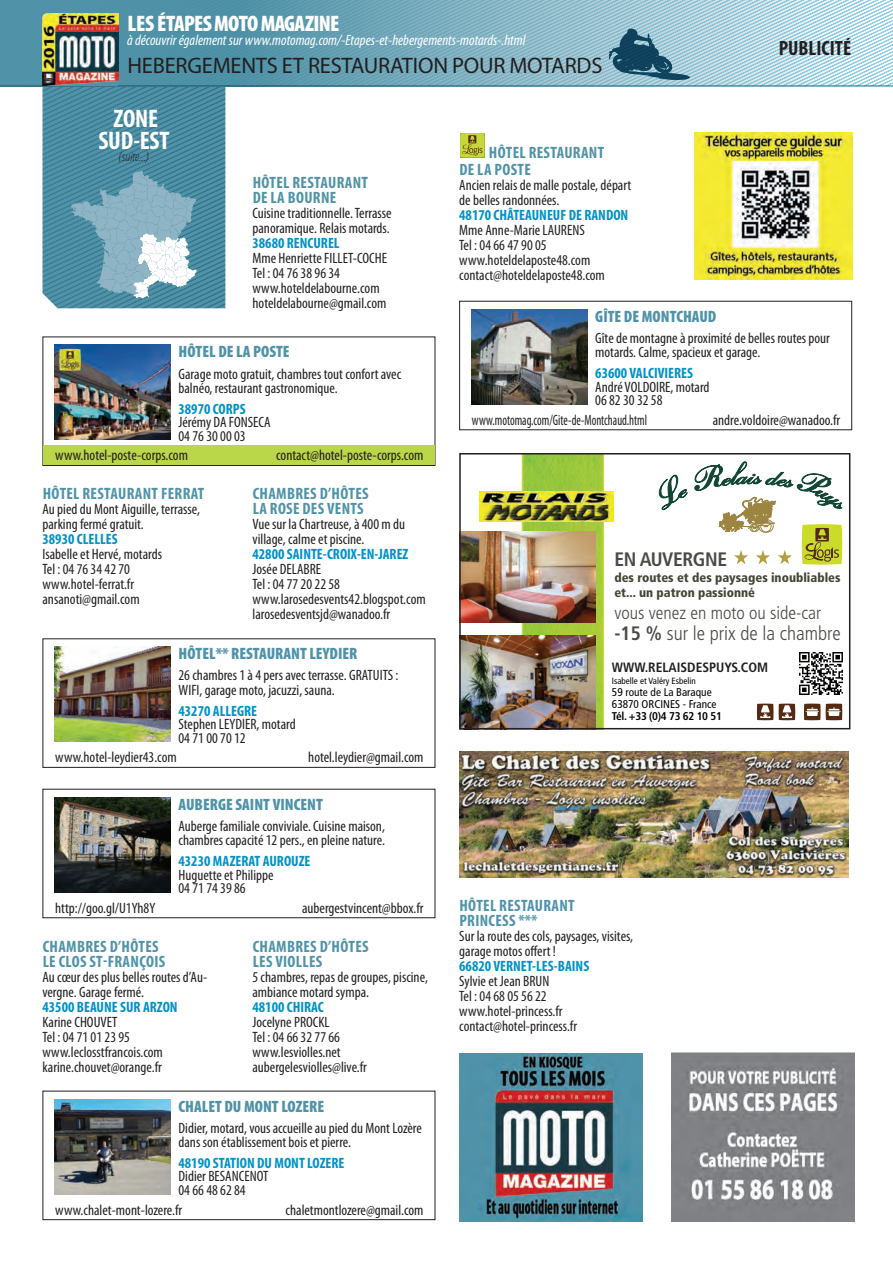
<style>
.page{position:relative;width:893px;height:1263px;background:#fff}
.page>*{position:absolute;margin:0;border:0;box-sizing:border-box;transform-origin:0 0}
.t1{font:700 condensed 25.5px/22.5px "Myriad Pro";letter-spacing:-.01em;color:#fff;text-align:center}
.t2{font:22.5px "Myriad Pro";letter-spacing:-.01em;color:#231f20}
.t3{font:900 condensed 22.5px "Myriad Pro";letter-spacing:-.03em;color:#fff}
.t4{font:700 condensed 20.7px "Myriad Pro";color:#231f20}
.t5{font:300 condensed 19.5px "Frutiger LT Std";color:#4c4b47}
.t6{font:700 condensed 19.5px "Frutiger LT Std";letter-spacing:-.02em;color:#4c4b47}
.t7{font:300 condensed 18px "Frutiger LT Std";color:#4c4b47}
.t8{font:700 condensed 16.5px/15px "Myriad Pro";letter-spacing:.02em;color:#5093a8}
.t9{font:900 condensed 16.5px "Myriad Pro";color:#5093a8}
.t10{font:condensed 15px/15px "Myriad Pro";color:#231f20}
.t11{font:700 condensed 15px "Myriad Pro";color:#0092c8}
.t12{font:italic condensed 15px "Myriad Pro";color:#fff}
.t13{font:700 condensed 13.5px "Frutiger LT Std";color:#231f20}
.t14{font:italic 300 condensed 13.5px "Myriad Pro";color:#231f20}
.t15{font:900 condensed 12.75px/15px "Frutiger LT Std";color:#464436}
.t16{font:condensed 11.25px/12px "Frutiger LT Std";color:#000}
.t17{font:700 condensed 11.25px "Frutiger LT Std";letter-spacing:-.025em;color:#000}
.t18{font:condensed 9px "Frutiger LT Std";color:#000}
.s1{font-weight:700}
</style>
<div class="page">
<div style="left:0;top:0;width:893px;height:86px;background:#5093a8"></div>
<hr style="left:0;top:86px;width:893px;height:1px;background:#5093a8">
<svg style="left:24px;top:0;width:869px;height:86px"></svg>
<img style="left:43px;top:14px;width:75px;height:71px">
<svg style="left:609px;top:29px;width:81px;height:51px;background:#628ea1"></svg>
<svg style="left:43px;top:86px;width:182px;height:222px;background:#5d97aa"></svg>
<div style="left:43px;top:336px;width:392px;height:130px;border:1px solid #231f20"></div>
<div style="left:43px;top:446px;width:392px;height:19px;background:#bad649"></div>
<img style="left:54px;top:345px;width:117px;height:95px">
<img style="left:59px;top:349px;width:21px;height:21px">
<div style="left:43px;top:638px;width:392px;height:130px;border:1px solid #231f20"></div>
<img style="left:54px;top:647px;width:117px;height:95px">
<div style="left:43px;top:789px;width:392px;height:129px;border:1px solid #231f20"></div>
<img style="left:54px;top:797px;width:117px;height:95px">
<div style="left:43px;top:1091px;width:392px;height:129px;border:1px solid #231f20"></div>
<img style="left:54px;top:1099px;width:117px;height:95px">
<div style="left:459px;top:301px;width:393px;height:129px;border:1px solid #231f20"></div>
<img style="left:471px;top:309px;width:117px;height:95px">
<svg style="left:522px;top:456px;width:82px;height:270px;background:#a0c73b"></svg>
<img style="left:462px;top:531px;width:134px;height:91px">
<img style="left:462px;top:635px;width:133px;height:91px">
<svg style="left:658px;top:474px;width:29px;height:36px"></svg>
<svg style="left:757px;top:703px;width:16px;height:17px"></svg>
<svg style="left:779px;top:703px;width:16px;height:17px"></svg>
<svg style="left:804px;top:703px;width:38px;height:17px"></svg>
<svg style="left:695px;top:461px;width:147px;height:104px"></svg>
<img style="left:479px;top:492px;width:135px;height:29px">
<div style="left:459px;top:453px;width:391px;height:276px;border:2px solid #231f20"></div>
<img style="left:799px;top:652px;width:43px;height:43px">
<img style="left:459px;top:751px;width:390px;height:126px">
<img style="left:459px;top:1053px;width:183px;height:169px">
<img style="left:672px;top:1052px;width:183px;height:170px">
<svg style="left:460px;top:133px;width:24px;height:24px"></svg>
<img style="left:694px;top:133px;width:158px;height:147px">
<h2 class="t3" style="left:127px;top:11px;width:213px">LES ÉTAPES MOTO MAGAZINE</h2>
<p class="t12" style="left:127px;top:31px;width:400px">à découvrir également sur www.motomag.com/-Etapes-et-hebergements-motards-.html</p>
<h2 class="t2" style="left:127px;top:52px;width:476px">HEBERGEMENTS ET RESTAURATION POUR MOTARDS</h2>
<h1 class="t1" style="left:98px;top:107px;width:72px">ZONE<br>SUD-EST</h1>
<p class="t14" style="left:119px;top:150px;width:32px">(suite...)</p>
<p class="t8" style="left:253px;top:175px;width:117px">HÔTEL RESTAURANT<br>DE LA BOURNE</p>
<p class="t10" style="left:252px;top:206px;width:141px">Cuisine traditionnelle. Terrasse panoramique. Relais motards.</p>
<p class="t11" style="left:252px;top:234px;width:89px">38680 RENCUREL</p>
<p class="t10" style="left:252px;top:251px;width:136px">Mme Henriette FILLET-COCHE<br>Tel : 04 76 38 96 34 www.hoteldelabourne.com hoteldelabourne@gmail.com</p>
<p class="t8" style="left:459px;top:144px;width:146px;line-height:16.2px;text-indent:29px">HÔTEL RESTAURANT<br>DE LA POSTE</p>
<p class="t10" style="left:459px;top:177px;width:174px">Ancien relais de malle postale, départ de belles randonnées.</p>
<p class="t11" style="left:459px;top:205px;width:171px">48170 CHÂTEAUNEUF DE RANDON</p>
<p class="t10" style="left:459px;top:222px;width:147px">Mme Anne-Marie LAURENS<br>Tel : 04 66 47 90 05 www.hoteldelaposte48.com contact@hoteldelaposte48.com</p>
<p class="t9" style="left:595px;top:307px;width:123px">GÎTE DE MONTCHAUD</p>
<h3 class="t4" style="left:779px;top:35px;width:74px">PUBLICITÉ</h3>
<p class="t9" style="left:179px;top:343px;width:113px">HÔTEL DE LA POSTE</p>
<p class="t10" style="left:179px;top:366px;width:224px;line-height:14.2px">Garage moto gratuit, chambres tout confort avec balnéo, restaurant gastronomique.</p>
<p class="t11" style="left:179px;top:399px;width:69px">38970 CORPS</p>
<p class="t10" style="left:55px;top:426px;width:192px;line-height:19.4px;text-indent:123px">04 76 30 00 03 www.hotel-poste-corps.com</p>
<p class="t10" style="left:179px;top:415px;width:94px">Jérémy DA FONSECA</p>
<p class="t10" style="left:276px;top:448px;width:149px">contact@hotel-poste-corps.com</p>
<p class="t8" style="left:43px;top:486px;width:163px">HÔTEL RESTAURANT FERRAT</p>
<p class="t10" style="left:43px;top:502px;width:159px">Au pied du Mont Aiguille, terrasse, parking fermé gratuit.</p>
<p class="t11" style="left:43px;top:530px;width:77px">38930 CLELLES</p>
<p class="t10" style="left:43px;top:547px;width:121px">Isabelle et Hervé, motards<br>Tel : 04 76 34 42 70 www.hotel-ferrat.fr ansanoti@gmail.com</p>
<p class="t8" style="left:253px;top:486px;width:118px">CHAMBRES D’HÔTES<br>LA ROSE DES VENTS</p>
<p class="t10" style="left:252px;top:517px;width:154px">Vue sur la Chartreuse, à 400 m du village, calme et piscine.</p>
<p class="t11" style="left:252px;top:545px;width:157px">42800 SAINTE-CROIX-EN-JAREZ</p>
<p class="t10" style="left:252px;top:562px;width:175px">Josée DELABRE<br>Tel : 04 77 20 22 58 www.larosedesvents42.blogspot.com larosedesventsjd@wanadoo.fr</p>
<p class="t9" style="left:179px;top:645px;width:180px">HÔTEL** RESTAURANT LEYDIER</p>
<p class="t10" style="left:179px;top:668px;width:221px;line-height:14.2px">26 chambres 1 à 4 pers avec terrasse. GRATUITS :<br>WIFI, garage moto, jacuzzi, sauna.</p>
<p class="t11" style="left:179px;top:701px;width:80px">43270 ALLEGRE</p>
<p class="t10" style="left:179px;top:730px;width:69px">04 71 00 70 12</p>
<p class="t10" style="left:179px;top:716px;width:119px">Stephen LEYDIER, motard</p>
<p class="t10" style="left:55px;top:749px;width:123px">www.hotel-leydier43.com</p>
<p class="t10" style="left:308px;top:749px;width:117px">hotel.leydier@gmail.com</p>
<p class="t9" style="left:179px;top:795px;width:146px">AUBERGE SAINT VINCENT</p>
<p class="t10" style="left:179px;top:818px;width:208px;line-height:14.2px">Auberge familiale conviviale. Cuisine maison, chambres capacité 12 pers., en pleine nature.</p>
<p class="t11" style="left:179px;top:851px;width:133px">43230 MAZERAT AUROUZE</p>
<p class="t10" style="left:179px;top:881px;width:69px">04 71 74 39 86</p>
<p class="t10" style="left:179px;top:867px;width:97px">Huguette et Philippe</p>
<p class="t10" style="left:55px;top:900px;width:102px">http://goo.gl/U1Yh8Y</p>
<p class="t10" style="left:302px;top:900px;width:123px">aubergestvincent@bbox.fr</p>
<p class="t8" style="left:43px;top:938px;width:124px">CHAMBRES D’HÔTES<br>LE CLOS ST-FRANÇOIS</p>
<p class="t10" style="left:43px;top:969px;width:166px">Au cœur des plus belles routes d’Au&shy;vergne. Garage fermé.</p>
<p class="t11" style="left:43px;top:997px;width:137px">43500 BEAUNE SUR ARZON</p>
<p class="t10" style="left:43px;top:1014px;width:122px">Karine CHOUVET<br>Tel : 04 71 01 23 95 www.leclosstfrancois.com karine.chouvet@orange.fr</p>
<p class="t8" style="left:253px;top:938px;width:118px">CHAMBRES D’HÔTES<br>LES VIOLLES</p>
<p class="t10" style="left:252px;top:969px;width:177px">5 chambres, repas de groupes, piscine, ambiance motard sympa.</p>
<p class="t11" style="left:252px;top:997px;width:73px">48100 CHIRAC</p>
<p class="t10" style="left:252px;top:1014px;width:116px">Jocelyne PROCKL<br>Tel : 04 66 32 77 66 www.lesviolles.net aubergelesviolles@live.fr</p>
<p class="t9" style="left:179px;top:1097px;width:147px">CHALET DU MONT LOZERE</p>
<p class="t10" style="left:179px;top:1120px;width:245px;line-height:14.2px">Didier, motard, vous accueille au pied du Mont Lozère dans son établissement bois et pierre.</p>
<p class="t11" style="left:179px;top:1153px;width:167px">48190 STATION DU MONT LOZERE</p>
<p class="t10" style="left:55px;top:1180px;width:192px;line-height:19.4px;text-indent:123px">04 66 48 62 84 www.chalet-mont-lozere.fr</p>
<p class="t10" style="left:179px;top:1169px;width:91px">Didier BESANCENOT</p>
<p class="t10" style="left:286px;top:1202px;width:139px">chaletmontlozere@gmail.com</p>
<p class="t10" style="left:595px;top:331px;width:236px;line-height:14.2px">Gîte de montagne à proximité de belles routes pour motards. Calme, spacieux et garage.</p>
<p class="t11" style="left:595px;top:364px;width:99px">63600 VALCIVIERES</p>
<p class="t10" style="left:472px;top:390px;width:192px;line-height:19.4px;text-indent:123px">06 82 30 32 58 www.motomag.com/Gite-de-Montchaud.html</p>
<p class="t10" style="left:595px;top:379px;width:116px">André VOLDOIRE, motard</p>
<p class="t10" style="left:713px;top:412px;width:129px">andre.voldoire@wanadoo.fr</p>
<h3 class="t6" style="left:614px;top:547px;width:114px">EN AUVERGNE</h3>
<p class="t15" style="left:614px;top:570px;width:228px">des routes et des paysages inoubliables et... un patron passionné</p>
<p class="t7" style="left:614px;top:603px;width:208px">vous venez en moto ou side-car</p>
<h3 class="t5" style="left:614px;top:622px;width:228px"><span class="s1">-15 %</span> sur le prix de la chambre</h3>
<p class="t13" style="left:612px;top:659px;width:158px">WWW.RELAISDESPUYS.COM</p>
<p class="t18" style="left:612px;top:676px;width:85px">Isabelle et Valéry Esbelin</p>
<p class="t16" style="left:612px;top:686px;width:106px">59 route de La Baraque<br>63870 ORCINES - France</p>
<p class="t17" style="left:612px;top:710px;width:111px">TÉL. +33 (0)4 73 62 10 51</p>
<p class="t8" style="left:459px;top:897px;width:117px">HÔTEL RESTAURANT<br>PRINCESS ***</p>
<p class="t10" style="left:459px;top:928px;width:175px">Sur la route des cols, paysages, visites, garage motos offert !</p>
<p class="t11" style="left:459px;top:956px;width:132px">66820 VERNET-LES-BAINS</p>
<p class="t10" style="left:459px;top:973px;width:119px">Sylvie et Jean BRUN<br>Tel : 04 68 05 56 22 www.hotel-princess.fr contact@hotel-princess.fr</p>
</div>
